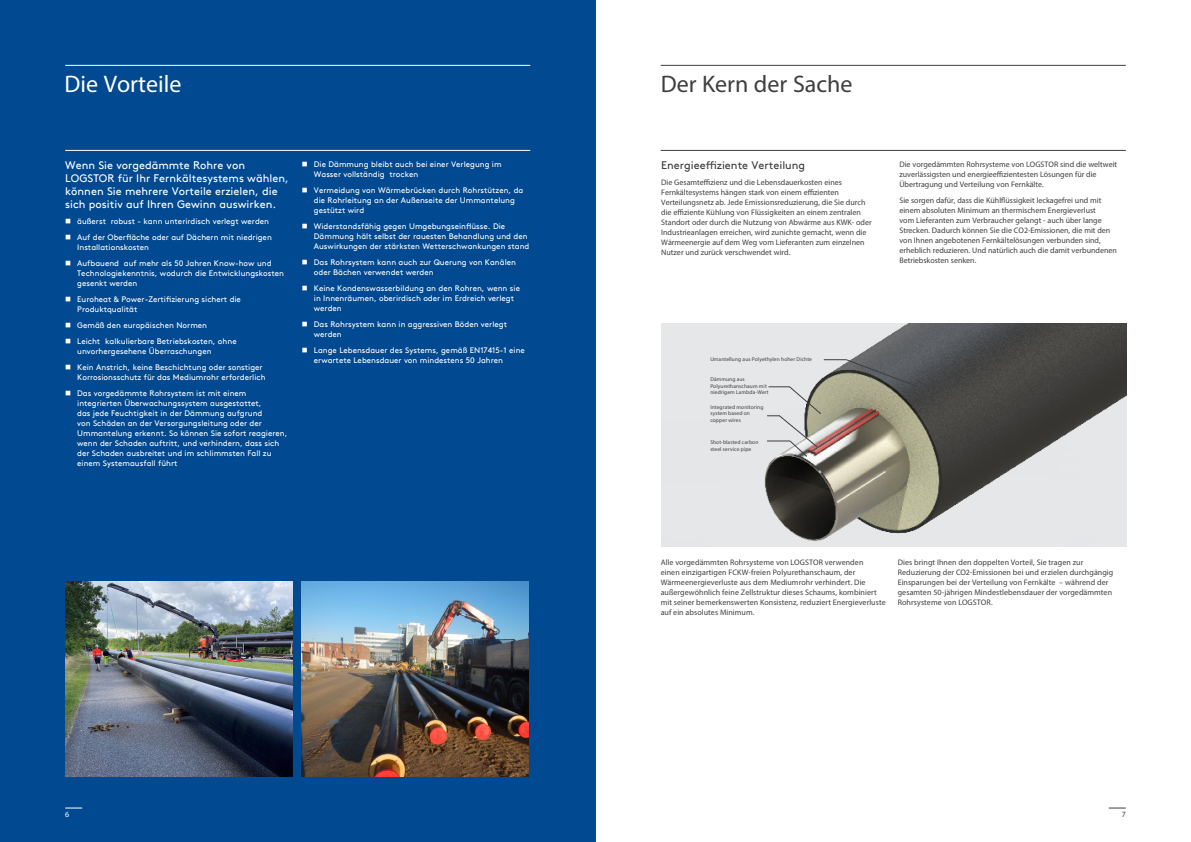
<style>
.page{position:relative;width:1191px;height:842px;background:#fff}
.page>*{position:absolute;margin:0;border:0;box-sizing:border-box;transform-origin:0 0}
.Internal__Main_Page{font:24px "Myriad Pro";color:#3e3e3f}
.Internal__Main_Page-2{font:24px "Myriad Pro";color:#fff}
.t1{font:11px/13px "Kingspan Brown TT";color:#fff}
.t2{font:11px "Kingspan Brown TT";color:#3e3e3f}
.t3{font:8px/10px "Myriad Pro";color:#3e3e3f}
.t4{font:8px/10px "Kingspan Brown TT";color:#fff}
.t5{font:8px "Myriad Pro";color:#fff}
.t6{font:5.5px/6.5px "Myriad Pro";letter-spacing:.015em;color:#3e3e3f}
</style>
<div class="page">
<svg style="left:1108px;top:808px;width:17px;height:1px"></svg>
<div style="left:0;top:0;width:595px;height:842px;background:#014990"></div>
<svg style="left:65px;top:808px;width:17px;height:1px"></svg>
<hr style="left:65px;top:150px;width:465px;height:1px;background:#fff">
<hr style="left:65px;top:65px;width:465px;height:1px;background:#fff">
<hr style="left:660px;top:150px;width:465px;height:1px;background:#3e3e3f">
<hr style="left:660px;top:65px;width:465px;height:1px;background:#3e3e3f">
<img style="left:661px;top:323px;width:465px;height:224px">
<svg style="left:767px;top:359px;width:150px;height:98px;background:#aba79c"></svg>
<img style="left:65px;top:581px;width:227px;height:196px">
<img style="left:302px;top:581px;width:227px;height:196px">
<p class="Internal__Main_Page-2" style="left:64px;top:69px;width:118px">Die Vorteile</p>
<p class="t1" style="left:65px;top:158px;width:225px">Wenn Sie vorgedämmte Rohre von LOGSTOR für Ihr Fernkältesystems wählen, können Sie mehrere Vorteile erzielen, die sich positiv auf Ihren Gewinn auswirken.</p>
<p class="t4" style="left:65px;top:216px;width:205px">■ äußerst robust - kann unterirdisch verlegt werden</p>
<p class="t4" style="left:77px;top:232px;width:196px;text-indent:-12px">■ Auf der Oberfläche oder auf Dächern mit niedrigen<br>Installationskosten</p>
<p class="t4" style="left:77px;top:258px;width:208px;text-indent:-12px">■ Aufbauend auf mehr als 50 Jahren Know-how und<br>Technologiekenntnis, wodurch die Entwicklungskosten gesenkt werden</p>
<p class="t4" style="left:77px;top:294px;width:165px;text-indent:-12px">■ Euroheat &amp; Power-Zertifizierung sichert die<br>Produktqualität</p>
<p class="t4" style="left:65px;top:320px;width:143px">■ Gemäß den europäischen Normen</p>
<p class="t4" style="left:77px;top:336px;width:161px;text-indent:-12px">■ Leicht kalkulierbare Betriebskosten, ohne unvorhergesehene Überraschungen</p>
<p class="t4" style="left:77px;top:362px;width:190px;text-indent:-12px">■ Kein Anstrich, keine Beschichtung oder sonstiger<br>Korrosionsschutz für das Mediumrohr erforderlich</p>
<p class="t4" style="left:77px;top:388px;width:212px;text-indent:-12px">■ Das vorgedämmte Rohrsystem ist mit einem integrierten Überwachungssystem ausgestattet,<br>das jede Feuchtigkeit in der Dämmung aufgrund<br>von Schäden an der Versorgungsleitung oder der Ummantelung erkennt. So können Sie sofort reagieren, wenn der Schaden auftritt, und verhindern, dass sich der Schaden ausbreitet und im schlimmsten Fall zu einem Systemausfall führt</p>
<p class="t4" style="left:314px;top:159px;width:189px;text-indent:-12px">■ Die Dämmung bleibt auch bei einer Verlegung im<br>Wasser vollständig trocken</p>
<p class="t4" style="left:314px;top:185px;width:211px;text-indent:-12px">■ Vermeidung von Wärmebrücken durch Rohrstützen, da die Rohrleitung an der Außenseite der Ummantelung gestützt wird</p>
<p class="t4" style="left:314px;top:221px;width:217px;text-indent:-12px">■ Widerstandsfähig gegen Umgebungseinflüsse. Die<br>Dämmung hält selbst der rauesten Behandlung und den<br>Auswirkungen der stärksten Wetterschwankungen stand</p>
<p class="t4" style="left:314px;top:257px;width:204px;text-indent:-12px">■ Das Rohrsystem kann auch zur Querung von Kanälen oder Bächen verwendet werden</p>
<p class="t4" style="left:314px;top:283px;width:208px;text-indent:-12px">■ Keine Kondenswasserbildung an den Rohren, wenn sie in Innenräumen, oberirdisch oder im Erdreich verlegt werden</p>
<p class="t4" style="left:314px;top:319px;width:195px;text-indent:-12px">■ Das Rohrsystem kann in aggressiven Böden verlegt werden</p>
<p class="t4" style="left:314px;top:345px;width:212px;text-indent:-12px">■ Lange Lebensdauer des Systems, gemäß EN17415-1 eine erwartete Lebensdauer von mindestens 50 Jahren</p>
<p class="Internal__Main_Page" style="left:660px;top:69px;width:193px">Der Kern der Sache</p>
<p class="t2" style="left:661px;top:157px;width:145px">Energieeffiziente Verteilung</p>
<p class="t3" style="left:661px;top:177px;width:212px">Die Gesamteffizienz und die Lebensdauerkosten eines Fernkältesystems hängen stark von einem effizienten Verteilungsnetz ab. Jede Emissionsreduzierung, die Sie durch die effiziente Kühlung von Flüssigkeiten an einem zentralen Standort oder durch die Nutzung von Abwärme aus KWK- oder Industrieanlagen erreichen, wird zunichte gemacht, wenn die Wärmeenergie auf dem Weg vom Lieferanten zum einzelnen Nutzer und zurück verschwendet wird.</p>
<p class="t3" style="left:899px;top:159px;width:219px">Die vorgedämmten Rohrsysteme von LOGSTOR sind die weltweit zuverlässigsten und energieeffizientesten Lösungen für die<br>Übertragung und Verteilung von Fernkälte.</p>
<p class="t3" style="left:899px;top:195px;width:219px">Sie sorgen dafür, dass die Kühlflüssigkeit leckagefrei und mit einem absoluten Minimum an thermischem Energieverlust<br>vom Lieferanten zum Verbraucher gelangt - auch über lange Strecken. Dadurch können Sie die CO2-Emissionen, die mit den von Ihnen angebotenen Fernkältelösungen verbunden sind, erheblich reduzieren. Und natürlich auch die damit verbundenen Betriebskosten senken.</p>
<p class="t6" style="left:710px;top:356px;width:103px">Umantellung aus Polyethylen hoher Dichte</p>
<p class="t6" style="left:710px;top:376px;width:60px">Dämmung aus<br>Polyurethanschaum mit niedrigem Lambda-Wert</p>
<p class="t6" style="left:710px;top:404px;width:55px">Integrated monitoring system based on copper wires</p>
<p class="t6" style="left:710px;top:439px;width:50px">Shot-blasted carbon steel service pipe</p>
<p class="t3" style="left:660px;top:557px;width:226px">Alle vorgedämmten Rohrsysteme von LOGSTOR verwenden<br>einen einzigartigen FCKW-freien Polyurethanschaum, der Wärmeenergieverluste aus dem Mediumrohr verhindert. Die außergewöhnlich feine Zellstruktur dieses Schaums, kombiniert mit seiner bemerkenswerten Konsistenz, reduziert Energieverluste auf ein absolutes Minimum.</p>
<p class="t3" style="left:897px;top:557px;width:217px">Dies bringt Ihnen den doppelten Vorteil, Sie tragen zur Reduzierung der CO2-Emissionen bei und erzielen durchgängig Einsparungen bei der Verteilung von Fernkälte – während der gesamten 50-jährigen Mindestlebensdauer der vorgedämmten Rohrsysteme von LOGSTOR.</p>
<p class="t5" style="left:65px;top:809px;width:6px">6</p>
<p class="t3" style="left:1121px;top:809px;width:6px">7</p>
</div>
